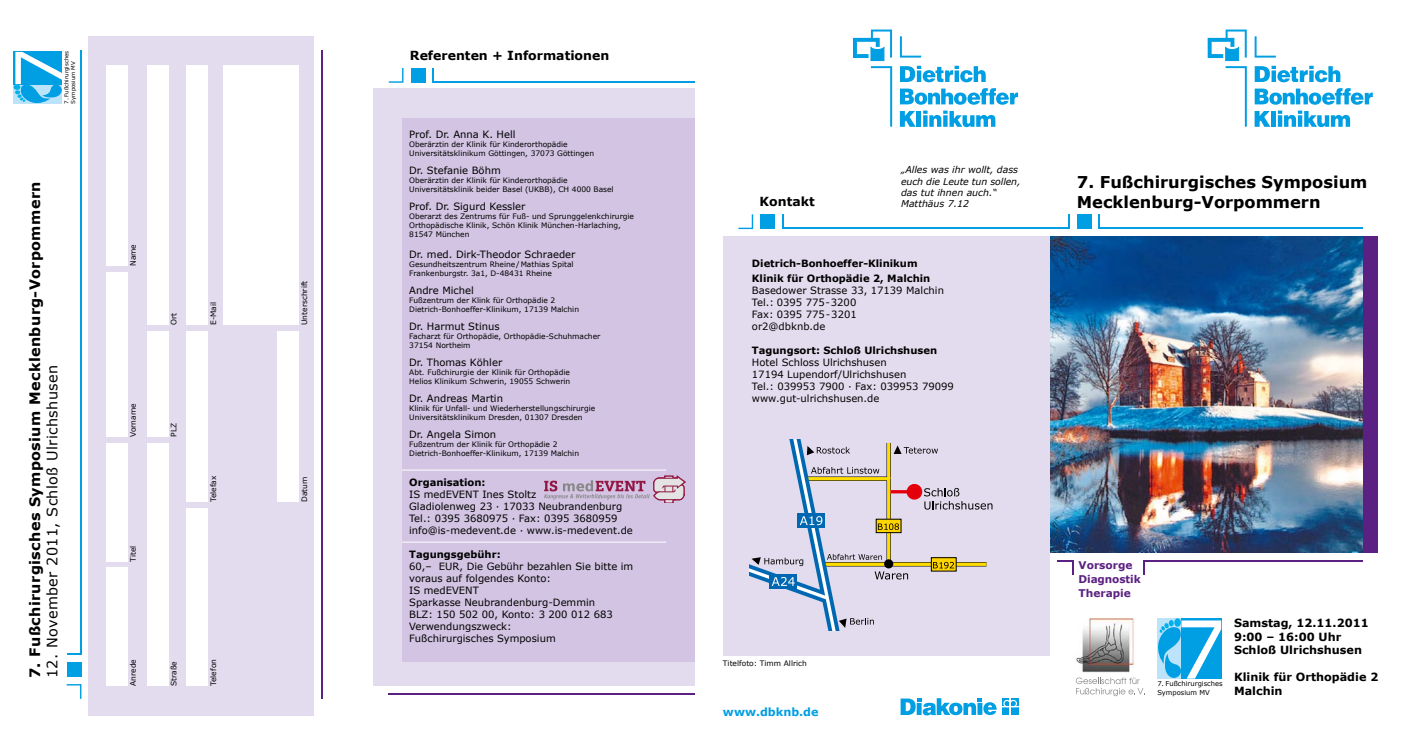
<style>
.page{position:relative;width:1407px;height:745px;background:#fff}
.page>*{position:absolute;margin:0;border:0;box-sizing:border-box;transform-origin:0 0}
.t1{font:700 16.25px "Verdana";color:#000}
.t2{font:700 14.38px "Verdana";letter-spacing:.025em;color:#000}
.t3{font:14.38px "Verdana";letter-spacing:.025em;color:#000}
.t4{font:700 12.5px "Verdana";color:#000}
.t5{font:700 11.25px/13.5px "Verdana";color:#000}
.t6{font:700 11.25px "Verdana";color:#009ee3}
.t7{font:700 10.62px/14.4px "Verdana";color:#5b2182}
.t8{font:10px/12px "Verdana";color:#000}
.t9{font:700 10px/15.2px "Verdana";color:#000}
.t10{font:italic 9.38px/11.2px "Verdana";color:#000}
.t11{font:7.5px/9px "Verdana";color:#000}
.t12{font:6.75px/8.1px "Verdana";color:#000}
.t13{font:5.5px/6.6px "Verdana";color:#000}
</style>
<div class="page">
<svg style="left:1254px;top:66px;width:86px;height:16px"></svg>
<svg style="left:1254px;top:88px;width:118px;height:39px"></svg>
<svg style="left:1207px;top:30px;width:40px;height:97px"></svg>
<svg style="left:1254px;top:36px;width:22px;height:22px"></svg>
<svg style="left:900px;top:66px;width:85px;height:16px"></svg>
<svg style="left:900px;top:88px;width:118px;height:39px"></svg>
<svg style="left:853px;top:30px;width:39px;height:97px"></svg>
<svg style="left:900px;top:36px;width:21px;height:22px"></svg>
<img style="left:1049px;top:236px;width:313px;height:316px">
<div style="left:1362px;top:236px;width:15px;height:316px;background:#5b2182"></div>
<svg style="left:1098px;top:214px;width:2px;height:13px"></svg>
<hr style="left:1098px;top:227px;width:264px;height:2px;background:#009ee3">
<div style="left:1077px;top:214px;width:14px;height:15px;background:#009ee3"></div>
<svg style="left:1068px;top:214px;width:2px;height:15px"></svg>
<svg style="left:782px;top:214px;width:1px;height:13px"></svg>
<hr style="left:782px;top:227px;width:287px;height:2px;background:#009ee3">
<svg style="left:738px;top:214px;width:15px;height:15px"></svg>
<div style="left:760px;top:214px;width:15px;height:15px;background:#009ee3"></div>
<div style="left:723px;top:236px;width:326px;height:420px;background:#e3dcee"></div>
<svg style="left:1057px;top:560px;width:16px;height:14px"></svg>
<hr style="left:1143px;top:560px;width:219px;height:1px;background:#5b2182">
<svg style="left:1143px;top:561px;width:1px;height:13px"></svg>
<svg style="left:900px;top:698px;width:96px;height:17px"></svg>
<div style="left:977px;top:702px;width:5px;height:12px;background:#009ee3"></div>
<svg style="left:1002px;top:698px;width:16px;height:16px"></svg>
<svg style="left:749px;top:439px;width:243px;height:191px"></svg>
<div style="left:906px;top:483px;width:16px;height:16px;background:#e3000b;border-radius:50%"></div>
<hr style="left:321px;top:51px;width:2px;height:647px;background:#5b2182">
<div style="left:88px;top:36px;width:226px;height:679px;background:#e3dcee"></div>
<svg style="left:67px;top:653px;width:13px;height:1px"></svg>
<hr style="left:80px;top:50px;width:1px;height:604px;background:#009ee3">
<svg style="left:67px;top:684px;width:14px;height:14px"></svg>
<div style="left:67px;top:661px;width:14px;height:15px;background:#009ee3"></div>
<div style="left:106px;top:567px;width:22px;height:118px;background:#fff"></div>
<div style="left:147px;top:443px;width:21px;height:242px;background:#fff"></div>
<div style="left:187px;top:508px;width:21px;height:177px;background:#fff"></div>
<div style="left:187px;top:331px;width:21px;height:170px;background:#fff"></div>
<div style="left:187px;top:65px;width:21px;height:260px;background:#fff"></div>
<div style="left:278px;top:331px;width:21px;height:170px;background:#fff"></div>
<div style="left:224px;top:65px;width:75px;height:260px;background:#fff"></div>
<div style="left:147px;top:331px;width:21px;height:105px;background:#fff"></div>
<div style="left:147px;top:65px;width:21px;height:260px;background:#fff"></div>
<div style="left:106px;top:443px;width:22px;height:118px;background:#fff"></div>
<div style="left:106px;top:272px;width:22px;height:165px;background:#fff"></div>
<div style="left:106px;top:65px;width:22px;height:201px;background:#fff"></div>
<div style="left:14px;top:84px;width:48px;height:20px;background:#bbe3fa"></div>
<div style="left:14px;top:51px;width:48px;height:33px;background:#009ee3"></div>
<svg style="left:14px;top:52px;width:48px;height:51px"></svg>
<div style="left:1157px;top:618px;width:24px;height:60px;background:#bbe3fa"></div>
<div style="left:1181px;top:618px;width:41px;height:60px;background:#009ee3"></div>
<svg style="left:1158px;top:619px;width:63px;height:59px"></svg>
<img style="left:1076px;top:618px;width:59px;height:54px">
<svg style="left:1076px;top:677px;width:68px;height:18px"></svg>
<svg style="left:432px;top:68px;width:2px;height:13px"></svg>
<hr style="left:432px;top:81px;width:262px;height:2px;background:#009ee3">
<svg style="left:389px;top:68px;width:14px;height:15px"></svg>
<div style="left:411px;top:68px;width:14px;height:15px;background:#009ee3"></div>
<div style="left:373px;top:89px;width:321px;height:596px;background:#e3dcee"></div>
<hr style="left:388px;top:692px;width:306px;height:2px;background:#5b2182">
<div style="left:402px;top:118px;width:292px;height:543px;background:#d2c4e2"></div>
<hr style="left:402px;top:469px;width:264px;height:1px;background:#fff">
<hr style="left:402px;top:541px;width:264px;height:1px;background:#fff">
<svg style="left:544px;top:475px;width:142px;height:27px"></svg>
<p class="t13" style="left:63px;top:104px;width:54px;rotate:-90deg">7. Fußchirurgisches<br>Symposium MV</p>
<h2 class="t2" style="left:26px;top:677px;width:497px;rotate:-90deg">7. Fußchirurgisches Symposium Mecklenburg-Vorpommern</h2>
<h2 class="t3" style="left:43px;top:677px;width:314px;rotate:-90deg">12. November 2011, Schloß Ulrichshusen</h2>
<p class="t11" style="left:129px;top:266px;width:23px;rotate:-90deg">Name</p>
<p class="t11" style="left:129px;top:437px;width:35px;rotate:-90deg">Vorname</p>
<p class="t11" style="left:129px;top:561px;width:18px;rotate:-90deg">Titel</p>
<p class="t11" style="left:169px;top:325px;width:14px;rotate:-90deg">Ort</p>
<p class="t11" style="left:209px;top:325px;width:25px;rotate:-90deg">E-Mail</p>
<p class="t11" style="left:169px;top:436px;width:15px;rotate:-90deg">PLZ</p>
<p class="t11" style="left:209px;top:501px;width:28px;rotate:-90deg">Telefax</p>
<p class="t11" style="left:129px;top:685px;width:28px;rotate:-90deg">Anrede</p>
<p class="t11" style="left:169px;top:685px;width:26px;rotate:-90deg">Straße</p>
<p class="t11" style="left:209px;top:685px;width:28px;rotate:-90deg">Telefon</p>
<p class="t11" style="left:300px;top:325px;width:46px;rotate:-90deg">Unterschrift</p>
<p class="t11" style="left:300px;top:501px;width:27px;rotate:-90deg">Datum</p>
<h3 class="t4" style="left:410px;top:47px;width:201px">Referenten + Informationen</h3>
<h3 class="t8" style="left:409px;top:128px;width:108px">Prof. Dr. Anna K. Hell</h3>
<p class="t11" style="left:409px;top:139px;width:186px">Oberärztin der Klinik für Kinderorthopädie<br>Universitätsklinikum Göttingen, 37073 Göttingen</p>
<h3 class="t8" style="left:409px;top:164px;width:93px">Dr. Stefanie Böhm</h3>
<p class="t11" style="left:409px;top:175px;width:206px">Oberärztin der Klinik für Kinderorthopädie<br>Universitätsklinik beider Basel (UKBB), CH 4000 Basel</p>
<h3 class="t8" style="left:409px;top:200px;width:118px">Prof. Dr. Sigurd Kessler</h3>
<p class="t11" style="left:409px;top:211px;width:226px">Oberarzt des Zentrums für Fuß- und Sprunggelenkchirurgie<br>Orthopädische Klinik, Schön Klinik München-Harlaching,<br>81547 München</p>
<h3 class="t8" style="left:409px;top:248px;width:168px">Dr. med. Dirk-Theodor Schraeder</h3>
<p class="t11" style="left:409px;top:259px;width:166px">Gesundheitszentrum Rheine/Mathias Spital<br>Frankenburgstr. 3a1, D-48431 Rheine</p>
<h3 class="t8" style="left:409px;top:284px;width:66px">Andre Michel</h3>
<p class="t11" style="left:409px;top:295px;width:171px">Fußzentrum der Klink für Orthopädie 2<br>Dietrich-Bonhoeffer-Klinikum, 17139 Malchin</p>
<h3 class="t8" style="left:409px;top:320px;width:92px">Dr. Harmut Stinus</h3>
<p class="t11" style="left:409px;top:331px;width:193px">Facharzt für Orthopädie, Orthopädie-Schuhmacher<br>37154 Northeim</p>
<h3 class="t8" style="left:409px;top:356px;width:95px">Dr. Thomas Köhler</h3>
<p class="t11" style="left:409px;top:367px;width:163px">Abt. Fußchirurgie der Klinik für Orthopädie<br>Helios Klinikum Schwerin, 19055 Schwerin</p>
<h3 class="t8" style="left:409px;top:392px;width:95px">Dr. Andreas Martin</h3>
<p class="t11" style="left:409px;top:403px;width:188px">Klinik für Unfall- und Wiederherstellungschirurgie<br>Universitätsklinikum Dresden, 01307 Dresden</p>
<h3 class="t8" style="left:409px;top:428px;width:89px">Dr. Angela Simon</h3>
<p class="t11" style="left:409px;top:439px;width:171px">Fußzentrum der Klinik für Orthopädie 2<br>Dietrich-Bonhoeffer-Klinikum, 17139 Malchin</p>
<h3 class="t9" style="left:409px;top:474px;width:78px">Organisation:</h3>
<h3 class="t8" style="left:409px;top:488px;width:225px">IS medEVENT Ines Stoltz<br>Gladiolenweg 23 · 17033 Neubrandenburg Tel.: 0395 3680975 · Fax: 0395 3680959 info@is-medevent.de · www.is-medevent.de</h3>
<h3 class="t9" style="left:409px;top:546px;width:93px">Tagungsgebühr:</h3>
<h3 class="t8" style="left:409px;top:560px;width:226px">60,– EUR, Die Gebühr bezahlen Sie bitte im voraus auf folgendes Konto:<br>IS medEVENT<br>Sparkasse Neubrandenburg-Demmin<br>BLZ: 150 502 00, Konto: 3 200 012 683<br>Verwendungszweck:<br>Fußchirurgisches Symposium</h3>
<p class="t10" style="left:901px;top:164px;width:121px">„Alles was ihr wollt, dass euch die Leute tun sollen, das tut ihnen auch.“<br>Matthäus 7.12</p>
<h1 class="t1" style="left:1077px;top:171px;width:292px">7. Fußchirurgisches Symposium</h1>
<h3 class="t4" style="left:759px;top:193px;width:57px">Kontakt</h3>
<h1 class="t1" style="left:1077px;top:191px;width:245px">Mecklenburg-Vorpommern</h1>
<h3 class="t9" style="left:752px;top:255px;width:180px">Dietrich-Bonhoeffer-Klinikum<br>Klinik für Orthopädie 2, Malchin</h3>
<h3 class="t8" style="left:752px;top:284px;width:194px">Basedower Strasse 33, 17139 Malchin<br>Tel.: 0395 775-3200<br>Fax: 0395 775-3201<br>or2@dbknb.de</h3>
<h3 class="t9" style="left:752px;top:342px;width:187px">Tagungsort: Schloß Ulrichshusen</h3>
<h3 class="t8" style="left:752px;top:356px;width:203px">Hotel Schloss Ulrichshusen<br>17194 Lupendorf/Ulrichshusen<br>Tel.: 039953 7900 · Fax: 039953 79099 www.gut-ulrichshusen.de</h3>
<p class="t11" style="left:723px;top:658px;width:85px">Titelfoto: Timm Allrich</p>
<h3 class="t6" style="left:723px;top:703px;width:97px">www.dbknb.de</h3>
<h3 class="t7" style="left:1078px;top:557px;width:64px">Vorsorge<br>Diagnostik<br>Therapie</h3>
<p class="t12" style="left:1157px;top:679px;width:67px">7. Fußchirurgisches<br>Symposium MV</p>
<h3 class="t5" style="left:1234px;top:616px;width:136px">Samstag, 12.11.2011<br>9:00 – 16:00 Uhr<br>Schloß Ulrichshusen</h3>
<h3 class="t5" style="left:1234px;top:670px;width:146px">Klinik für Orthopädie 2<br>Malchin</h3>
</div>
